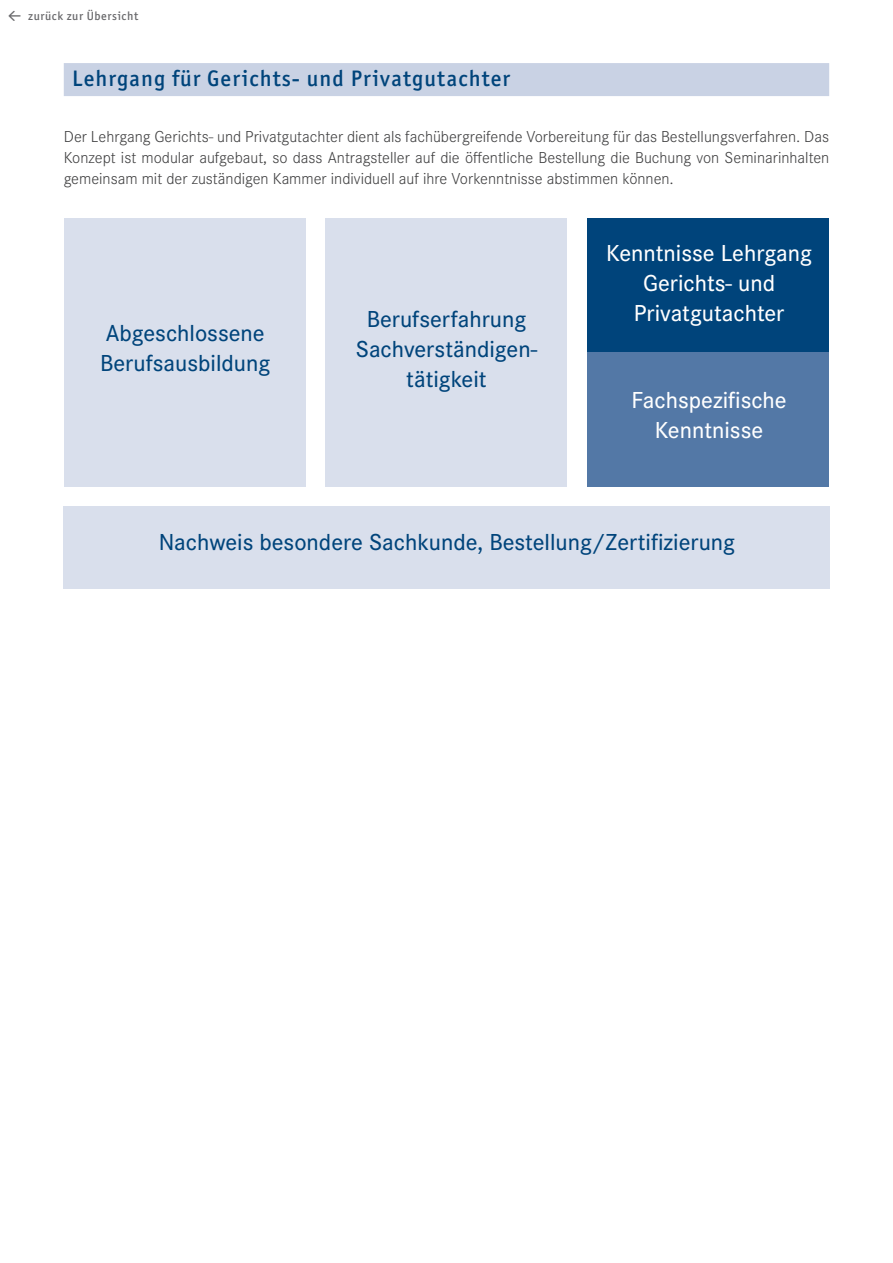
<style>
.page{position:relative;width:893px;height:1263px;background:#fff}
.page>*{position:absolute;margin:0;border:0;box-sizing:border-box;transform-origin:0 0}
.Fließtext{font:500 24px/30px "Corporate S";color:#00447b}
.Fließtext-2{font:500 24px/30px "Corporate S";color:#fff;text-align:center}
.Lehrgang{font:500 22.5px "Officina Sans ITC Pro";letter-spacing:.05em;color:#00447b}
.Fließtext_Zertifikatslehrgang{font:300 16.5px/21px "Corporate S";color:#3e3e3f;text-align:justify}
.t1{font:500 12px "Officina Sans ITC Pro";letter-spacing:.05em;color:#69696c}
</style>
<div class="page">
<div style="left:64px;top:63px;width:765px;height:33px;background:#c9d2e4"></div>
<div style="left:64px;top:218px;width:242px;height:268px;background:#d9dfec"></div>
<div style="left:64px;top:507px;width:766px;height:82px;background:#d9dfec"></div>
<div style="left:326px;top:218px;width:241px;height:268px;background:#d9dfec"></div>
<div style="left:587px;top:218px;width:242px;height:134px;background:#00447b"></div>
<div style="left:587px;top:352px;width:242px;height:134px;background:#5378a6"></div>
<p class="t1" style="left:28px;top:8px;width:112px">zurück zur Übersicht</p>
<p class="Lehrgang" style="left:72px;top:65px;width:439px">Lehrgang für Gerichts- und Privatgutachter</p>
<p class="Fließtext_Zertifikatslehrgang" style="left:64px;top:125px;width:767px">Der Lehrgang Gerichts- und Privatgutachter dient als fachübergreifende Vorbereitung für das Bestellungsverfahren. Das Konzept ist modular aufgebaut, so dass Antragsteller auf die öffentliche Bestellung die Buchung von Seminarinhalten gemeinsam mit der zuständigen Kammer individuell auf ihre Vorkenntnisse abstimmen können.</p>
<p class="Fließtext" style="left:100px;top:317px;width:172px">Abgeschlossene<br>Berufsausbildung</p>
<p class="Fließtext" style="left:356px;top:303px;width:183px;text-align:center">Berufserfahrung<br>Sachverständigen&shy;tätigkeit</p>
<p class="Fließtext-2" style="left:606px;top:237px;width:207px">Kenntnisse Lehrgang<br>Gerichts- und<br>Privatgutachter</p>
<p class="Fließtext-2" style="left:631px;top:384px;width:157px">Fachspezifische<br>Kenntnisse</p>
<p class="Fließtext" style="left:159px;top:526px;width:578px">Nachweis besondere Sachkunde, Bestellung/Zertifizierung</p>
</div>
